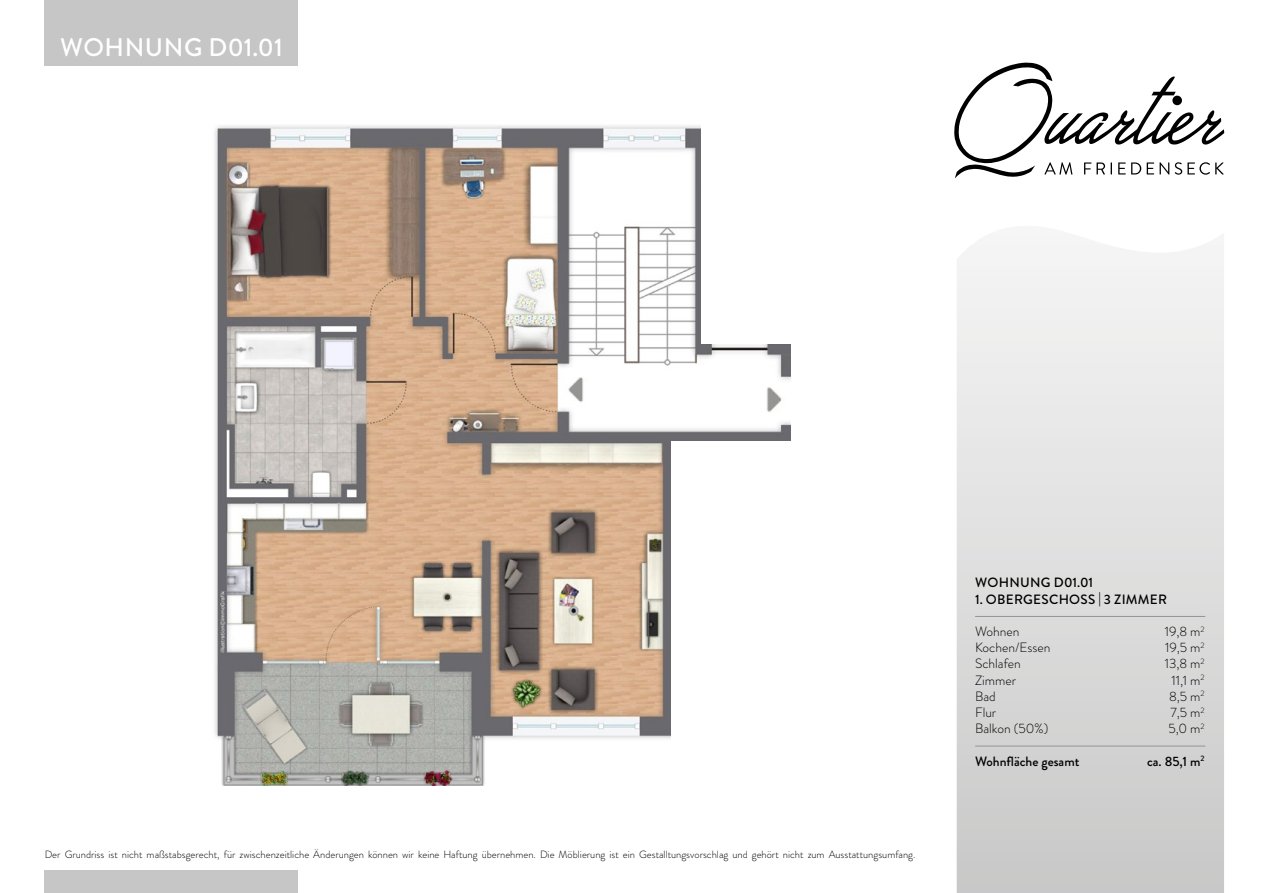
<style>
.page{position:relative;width:1263px;height:893px;background:#fff}
.page>*{position:absolute;margin:0;border:0;box-sizing:border-box;transform-origin:0 0}
.t1{font:500 25.5px "Brandon Grotesque";letter-spacing:.02em;color:#fff}
.t2{font:300 13.5px "Brandon Grotesque";color:#000}
.t3{font:500 13.5px "Brandon Grotesque";letter-spacing:.02em;color:#000}
.t4{font:500 13.5px "Brandon Grotesque";color:#000}
.t5{font:300 10.5px "Brandon Grotesque";color:#000}
</style>
<div class="page">
<svg style="left:954px;top:62px;width:270px;height:116px"></svg>
<svg style="left:957px;top:245px;width:267px;height:648px;background:#dedede"></svg>
<div style="left:45px;top:0;width:253px;height:65px;background:#c6c6c6"></div>
<div style="left:45px;top:870px;width:253px;height:23px;background:#c6c6c6"></div>
<hr style="left:975px;top:616px;width:230px;height:1px;background:#949494">
<hr style="left:975px;top:746px;width:230px;height:1px;background:#949494">
<img style="left:215px;top:125px;width:576px;height:661px">
<div style="left:701px;top:101px;width:131px;height:243px;background:#fff"></div>
<div style="left:671px;top:441px;width:158px;height:353px;background:#fff"></div>
<h1 class="t1" style="left:60px;top:30px;width:224px">WOHNUNG D01.01</h1>
<p class="t5" style="left:45px;top:847px;width:872px">Der Grundriss ist nicht maßstabsgerecht, für zwischenzeitliche Änderungen können wir keine Haftung übernehmen. Die Möblierung ist ein Gestalltungsvorschlag und gehört nicht zum Ausstattungsumfang.</p>
<p class="t3" style="left:975px;top:573px;width:120px">WOHNUNG D01.01</p>
<p class="t3" style="left:975px;top:590px;width:194px">1. OBERGESCHOSS | 3 ZIMMER</p>
<p class="t2" style="left:975px;top:622px;width:46px">Wohnen</p>
<p class="t2" style="left:1165px;top:622px;width:41px">19,8 m<sup>2</sup></p>
<p class="t2" style="left:975px;top:638px;width:77px">Kochen/Essen</p>
<p class="t2" style="left:1165px;top:638px;width:41px">19,5 m<sup>2</sup></p>
<p class="t2" style="left:975px;top:655px;width:47px">Schlafen</p>
<p class="t2" style="left:1165px;top:655px;width:41px">13,8 m<sup>2</sup></p>
<p class="t2" style="left:975px;top:671px;width:42px">Zimmer</p>
<p class="t2" style="left:1171px;top:671px;width:35px">11,1 m<sup>2</sup></p>
<p class="t2" style="left:975px;top:687px;width:22px">Bad</p>
<p class="t2" style="left:1169px;top:687px;width:37px">8,5 m<sup>2</sup></p>
<p class="t2" style="left:975px;top:703px;width:23px">Flur</p>
<p class="t2" style="left:1170px;top:703px;width:36px">7,5 m<sup>2</sup></p>
<p class="t2" style="left:975px;top:719px;width:75px">Balkon (50%)</p>
<p class="t2" style="left:1168px;top:719px;width:38px">5,0 m<sup>2</sup></p>
<p class="t4" style="left:975px;top:752px;width:106px">Wohnfläche gesamt</p>
<p class="t3" style="left:1147px;top:752px;width:59px">ca. 85,1 m<sup>2</sup></p>
</div>
